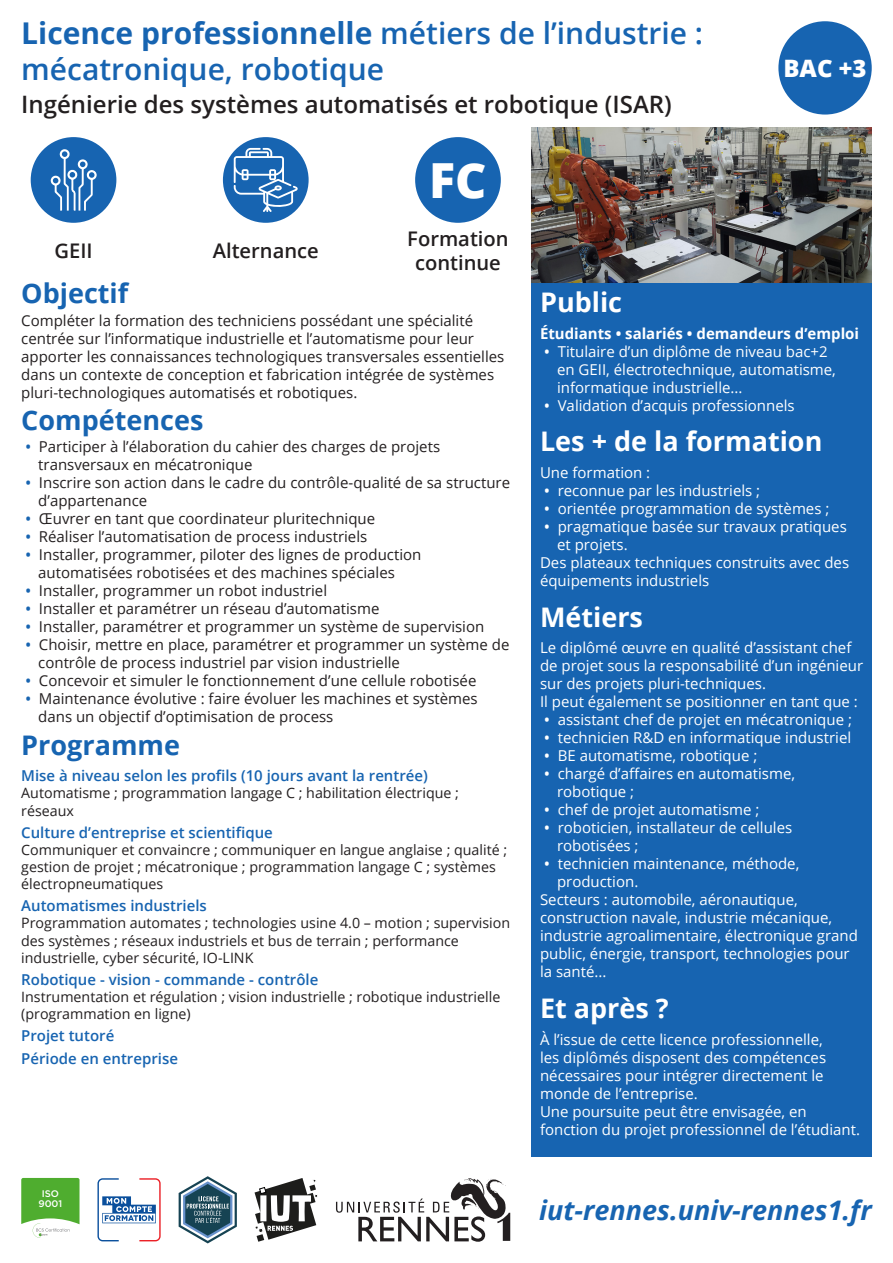
<style>
.page{position:relative;width:893px;height:1263px;background:#fff}
.page>*{position:absolute;margin:0;border:0;box-sizing:border-box;transform-origin:0 0}
.pastille{font:800 48.3px "Open Sans";color:#fff}
.LP_clr{font:600 30px/36px "Open Sans";color:#1764b1}
.Titre_1_blanc{font:700 27px "Open Sans";color:#fff}
.Titre_1_clr{font:700 27px "Open Sans";color:#1764b1}
.URL_CS{font:italic 700 27px "Open Sans";color:#1764b1}
.spécialité{font:600 24px "Open Sans";color:#231f20}
.niveau_bac{font:800 24px "Open Sans";color:#fff}
.légende_pastille{font:600 20.1px/24.2px "Open Sans";color:#231f20;text-align:center}
.paragraphe_blanc{font:15px/18px "Open Sans";color:#fff}
.t1{font:15px/18px "Open Sans";color:#231f20}
.Titre_UE{font:600 15px "Open Sans";color:#1764b1}
.paragraphe_blanc-2{font:700 15px "Open Sans";color:#fff}
.texte_programme{font:14.25px/17.1px "Open Sans";color:#231f20}
.t2{font:500 9.6px/9.9px "Gotham";color:#fff;text-align:center}
.s1{font-weight:700}
.s2{font-weight:600;color:#1764b1}
.s3{font-weight:600}
</style>
<div class="page">
<div style="left:531px;top:283px;width:341px;height:873px;background:#1764b1"></div>
<div style="left:778px;top:21px;width:94px;height:94px;background:#1764b1;border-radius:50%"></div>
<svg style="left:255px;top:1178px;width:63px;height:64px"></svg>
<svg style="left:336px;top:1178px;width:174px;height:64px"></svg>
<svg style="left:21px;top:1178px;width:59px;height:60px"></svg>
<svg style="left:97px;top:1178px;width:64px;height:63px"></svg>
<svg style="left:179px;top:1176px;width:58px;height:67px"></svg>
<div style="left:31px;top:137px;width:85px;height:86px;background:#1764b1;border-radius:50%"></div>
<svg style="left:50px;top:149px;width:47px;height:62px"></svg>
<div style="left:223px;top:137px;width:86px;height:86px;background:#1764b1;border-radius:50%"></div>
<svg style="left:234px;top:148px;width:64px;height:64px"></svg>
<div style="left:415px;top:137px;width:86px;height:86px;background:#1764b1;border-radius:50%"></div>
<img style="left:531px;top:128px;width:341px;height:155px">
<p class="LP_clr" style="left:21px;top:15px;width:683px"><span class="s1">Licence professionnelle</span> métiers de l’industrie : mécatronique, robotique</p>
<p class="spécialité" style="left:21px;top:88px;width:652px">Ingénierie des systèmes automatisés et robotique (ISAR)</p>
<p class="pastille" style="left:429px;top:144px;width:59px">FC</p>
<p class="légende_pastille" style="left:54px;top:238px;width:40px">GEII</p>
<p class="légende_pastille" style="left:213px;top:238px;width:108px">Alternance</p>
<p class="légende_pastille" style="left:407px;top:226px;width:103px">Formation continue</p>
<p class="niveau_bac" style="left:783px;top:50px;width:85px">BAC +3</p>
<p class="Titre_1_clr" style="left:21px;top:275px;width:109px">Objectif</p>
<p class="t1" style="left:21px;top:311px;width:485px">Compléter la formation des techniciens possédant une spécialité centrée sur l’informatique industrielle et l’automatisme pour leur apporter les connaissances technologiques transversales essentielles dans un contexte de conception et fabrication intégrée de systèmes pluri-technologiques automatisés et robotiques.</p>
<p class="Titre_1_clr" style="left:21px;top:401px;width:184px">Compétences</p>
<p class="t1" style="left:38px;top:438px;width:403px;text-indent:-13px"><span class="s2">•</span> Participer à l’élaboration du cahier des charges de projets transversaux en mécatronique</p>
<p class="t1" style="left:38px;top:474px;width:473px;text-indent:-13px"><span class="s2">•</span> Inscrire son action dans le cadre du contrôle-qualité de sa structure d’appartenance</p>
<p class="t1" style="left:26px;top:510px;width:351px"><span class="s2">•</span> Œuvrer en tant que coordinateur pluritechnique</p>
<p class="t1" style="left:26px;top:528px;width:343px"><span class="s2">•</span> Réaliser l’automatisation de process industriels</p>
<p class="t1" style="left:38px;top:546px;width:385px;text-indent:-13px"><span class="s2">•</span> Installer, programmer, piloter des lignes de production automatisées robotisées et des machines spéciales</p>
<p class="t1" style="left:26px;top:582px;width:303px"><span class="s2">•</span> Installer, programmer un robot industriel</p>
<p class="t1" style="left:26px;top:600px;width:355px"><span class="s2">•</span> Installer et paramétrer un réseau d’automatisme</p>
<p class="t1" style="left:26px;top:618px;width:460px"><span class="s2">•</span> Installer, paramétrer et programmer un système de supervision</p>
<p class="t1" style="left:38px;top:636px;width:473px;text-indent:-13px"><span class="s2">•</span> Choisir, mettre en place, paramétrer et programmer un système de contrôle de process industriel par vision industrielle</p>
<p class="t1" style="left:26px;top:672px;width:452px"><span class="s2">•</span> Concevoir et simuler le fonctionnement d’une cellule robotisée</p>
<p class="t1" style="left:38px;top:690px;width:441px;text-indent:-13px"><span class="s2">•</span> Maintenance évolutive : faire évoluer les machines et systèmes dans un objectif d’optimisation de process</p>
<p class="Titre_1_clr" style="left:21px;top:726px;width:160px">Programme</p>
<p class="Titre_UE" style="left:21px;top:766px;width:408px">Mise à niveau selon les profils (10 jours avant la rentrée)</p>
<p class="texte_programme" style="left:21px;top:784px;width:439px">Automatisme ; programmation langage C ; habilitation électrique ; réseaux</p>
<p class="Titre_UE" style="left:21px;top:822px;width:253px">Culture d’entreprise et scientifique</p>
<p class="texte_programme" style="left:21px;top:841px;width:488px">Communiquer et convaincre ; communiquer en langue anglaise ; qualité ; gestion de projet ; mécatronique ; programmation langage C ; systèmes électropneumatiques</p>
<p class="Titre_UE" style="left:21px;top:896px;width:187px">Automatismes industriels</p>
<p class="texte_programme" style="left:21px;top:914px;width:490px">Programmation automates ; technologies usine 4.0 – motion ; supervision des systèmes ; réseaux industriels et bus de terrain ; performance industrielle, cyber sécurité, IO-LINK</p>
<p class="Titre_UE" style="left:21px;top:969px;width:299px">Robotique - vision - commande - contrôle</p>
<p class="texte_programme" style="left:21px;top:988px;width:481px">Instrumentation et régulation ; vision industrielle ; robotique industrielle (programmation en ligne)</p>
<p class="Titre_UE" style="left:21px;top:1026px;width:95px">Projet tutoré</p>
<p class="Titre_UE" style="left:21px;top:1048px;width:158px">Période en entreprise</p>
<p class="t2" style="left:38px;top:1189px;width:25px">ISO<br>9001</p>
<p class="Titre_1_blanc" style="left:540px;top:283px;width:84px">Public</p>
<p class="paragraphe_blanc-2" style="left:540px;top:322px;width:321px">Étudiants • salariés • demandeurs d’emploi</p>
<p class="paragraphe_blanc" style="left:557px;top:342px;width:280px;text-indent:-13px"><span class="s3">•</span> Titulaire d’un diplôme de niveau bac+2 en GEII, électrotechnique, automatisme, informatique industrielle...</p>
<p class="paragraphe_blanc" style="left:544px;top:396px;width:252px"><span class="s3">•</span> Validation d’acquis professionnels</p>
<p class="Titre_1_blanc" style="left:540px;top:422px;width:284px">Les + de la formation</p>
<p class="paragraphe_blanc" style="left:540px;top:463px;width:112px">Une formation :</p>
<p class="paragraphe_blanc" style="left:544px;top:481px;width:217px"><span class="s3">•</span> reconnue par les industriels ;</p>
<p class="paragraphe_blanc" style="left:544px;top:499px;width:287px"><span class="s3">•</span> orientée programmation de systèmes ;</p>
<p class="paragraphe_blanc" style="left:557px;top:517px;width:291px;text-indent:-13px"><span class="s3">•</span> pragmatique basée sur travaux pratiques et projets.</p>
<p class="paragraphe_blanc" style="left:540px;top:553px;width:311px">Des plateaux techniques construits avec des équipements industriels</p>
<p class="Titre_1_blanc" style="left:540px;top:598px;width:105px">Métiers</p>
<p class="paragraphe_blanc" style="left:540px;top:638px;width:325px">Le diplômé œuvre en qualité d’assistant chef de projet sous la responsabilité d’un ingénieur sur des projets pluri-techniques.</p>
<p class="paragraphe_blanc" style="left:540px;top:692px;width:319px">Il peut également se positionner en tant que :</p>
<p class="paragraphe_blanc" style="left:544px;top:710px;width:309px"><span class="s3">•</span> assistant chef de projet en mécatronique ;</p>
<p class="paragraphe_blanc" style="left:544px;top:728px;width:308px"><span class="s3">•</span> technicien R&amp;D en informatique industriel</p>
<p class="paragraphe_blanc" style="left:544px;top:746px;width:215px"><span class="s3">•</span> BE automatisme, robotique ;</p>
<p class="paragraphe_blanc" style="left:557px;top:764px;width:240px;text-indent:-13px"><span class="s3">•</span> chargé d’affaires en automatisme, robotique ;</p>
<p class="paragraphe_blanc" style="left:544px;top:800px;width:217px"><span class="s3">•</span> chef de projet automatisme ;</p>
<p class="paragraphe_blanc" style="left:557px;top:818px;width:237px;text-indent:-13px"><span class="s3">•</span> roboticien, installateur de cellules robotisées ;</p>
<p class="paragraphe_blanc" style="left:557px;top:854px;width:244px;text-indent:-13px"><span class="s3">•</span> technicien maintenance, méthode, production.</p>
<p class="paragraphe_blanc" style="left:540px;top:890px;width:319px">Secteurs : automobile, aéronautique, construction navale, industrie mécanique, industrie agroalimentaire, électronique grand public, énergie, transport, technologies pour la santé...</p>
<p class="Titre_1_blanc" style="left:540px;top:989px;width:130px">Et après ?</p>
<p class="paragraphe_blanc" style="left:540px;top:1030px;width:288px">À l’issue de cette licence professionnelle, les diplômés disposent des compétences nécessaires pour intégrer directement le monde de l’entreprise.</p>
<p class="paragraphe_blanc" style="left:540px;top:1102px;width:322px">Une poursuite peut être envisagée, en fonction du projet professionnel de l’étudiant.</p>
<p class="URL_CS" style="left:539px;top:1191px;width:334px">iut-rennes.univ-rennes1.fr</p>
</div>
